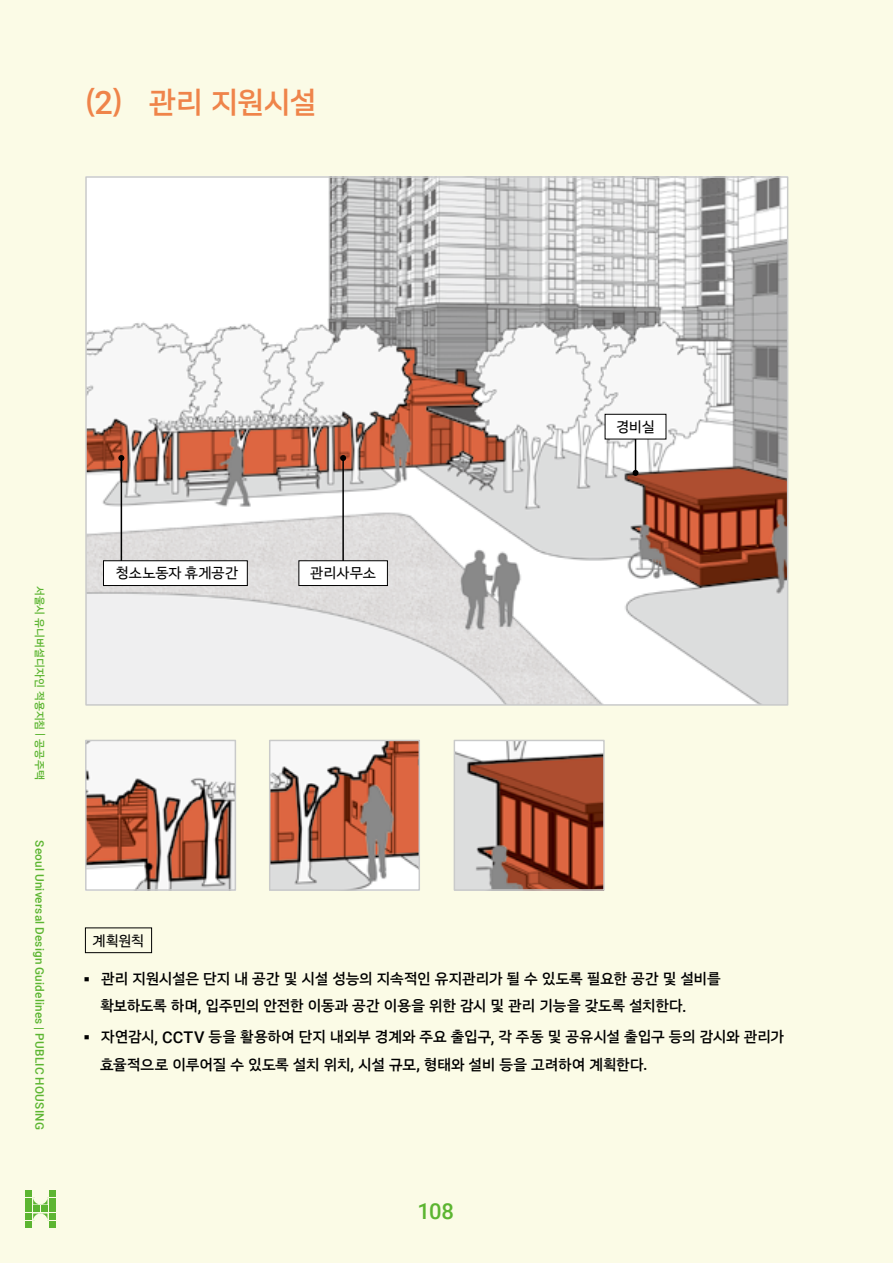
<style>
.page{position:relative;width:893px;height:1263px;background:#fbfbe6}
.page>*{position:absolute;margin:0;border:0;box-sizing:border-box;transform-origin:0 0}
.t1{font:33px "Geneva";color:#000}
.t2{font:28.35px "Sandoll November Beta 06 Md";letter-spacing:-.04em;color:#ef844a}
.t3{font:500 22.05px "Roboto";color:#5cb531}
.t4{font:14.25px/27px "Sandoll November Beta 06 Md";letter-spacing:-.01em;color:#000}
.t5{font:13.65px "Sandoll November Beta 05 Rg";letter-spacing:-.005em;color:#000}
.t6{font:13.65px "Sandoll November Beta 05 Rg";letter-spacing:.015em;color:#000}
.t7{font:500 11.7px "Roboto";letter-spacing:.02em;color:#5cb531}
.t8{font:10.35px "Sandoll November Beta 06 Md";letter-spacing:.005em;color:#5cb531}
.s1{font-family:"Roboto";font-weight:500;font-size:32.4px}
.s2{font-family:"Roboto";font-weight:500;font-size:11.7px}
.s3{font-family:"Roboto";font-weight:500;font-size:16.2px}
</style>
<div class="page">
<div style="left:85px;top:927px;width:67px;height:26px;border:1px solid #000"></div>
<img style="left:88px;top:179px;width:697px;height:524px">
<img style="left:88px;top:743px;width:145px;height:145px">
<div style="left:85px;top:740px;width:151px;height:151px;border:2px solid #c9caca"></div>
<img style="left:272px;top:743px;width:145px;height:145px">
<div style="left:269px;top:740px;width:151px;height:151px;border:2px solid #c9caca"></div>
<img style="left:457px;top:743px;width:145px;height:145px">
<div style="left:454px;top:740px;width:151px;height:151px;border:2px solid #c9caca"></div>
<hr style="left:342px;top:458px;width:2px;height:110px;background:#000">
<svg style="left:340px;top:455px;width:6px;height:6px"></svg>
<hr style="left:121px;top:458px;width:1px;height:110px;background:#000">
<svg style="left:118px;top:455px;width:6px;height:6px"></svg>
<hr style="left:635px;top:424px;width:1px;height:49px;background:#000">
<svg style="left:632px;top:470px;width:6px;height:6px"></svg>
<div style="left:605px;top:414px;width:61px;height:25px;background:#fff"></div>
<div style="left:605px;top:414px;width:61px;height:25px;border:1px solid #000"></div>
<div style="left:103px;top:561px;width:144px;height:24px;background:#fff"></div>
<div style="left:103px;top:560px;width:145px;height:26px;border:1px solid #000"></div>
<div style="left:299px;top:561px;width:88px;height:24px;background:#fff"></div>
<div style="left:298px;top:560px;width:90px;height:26px;border:1px solid #000"></div>
<div style="left:49px;top:1221px;width:6px;height:7px;background:#5cb531"></div>
<div style="left:25px;top:1190px;width:7px;height:6px;background:#5cb531"></div>
<div style="left:25px;top:1221px;width:7px;height:7px;background:#5cb531"></div>
<div style="left:25px;top:1198px;width:7px;height:6px;background:#5cb531"></div>
<div style="left:25px;top:1206px;width:7px;height:6px;background:#5cb531"></div>
<div style="left:25px;top:1213px;width:7px;height:7px;background:#5cb531"></div>
<svg style="left:33px;top:1190px;width:22px;height:30px"></svg>
<div style="left:49px;top:1213px;width:6px;height:7px;background:#5cb531"></div>
<h2 class="t2" style="left:85px;top:80px;width:233px">(<span class="s1">2</span>) 관리 지원시설</h2>
<p class="t5" style="left:616px;top:416px;width:40px">경비실</p>
<p class="t8" style="left:48px;top:586px;width:196px;rotate:90deg">서울시 유니버설디자인 적용지침 <span class="s2">|</span> 공공주택</p>
<p class="t7" style="left:48px;top:840px;width:291px;rotate:90deg">Seoul Universal Design Guidelines | PUBLIC HOUSING</p>
<p class="t6" style="left:116px;top:563px;width:124px">청소노동자 휴게공간</p>
<p class="t5" style="left:310px;top:563px;width:67px">관리사무소</p>
<p class="t5" style="left:93px;top:930px;width:53px">계획원칙</p>
<h1 class="t1" style="left:76px;top:957px;width:24px">·</h1>
<p class="t4" style="left:100px;top:965px;width:622px">관리 지원시설은 단지 내 공간 및 시설 성능의 지속적인 유지관리가 될 수 있도록 필요한 공간 및 설비를 확보하도록 하며<span class="s3">,</span> 입주민의 안전한 이동과 공간 이용을 위한 감시 및 관리 기능을 갖도록 설치한다<span class="s3">.</span></p>
<h1 class="t1" style="left:76px;top:1015px;width:24px">·</h1>
<p class="t4" style="left:100px;top:1023px;width:685px">자연감시<span class="s3">, CCTV</span> 등을 활용하여 단지 내외부 경계와 주요 출입구<span class="s3">,</span> 각 주동 및 공유시설 출입구 등의 감시와 관리가 효율적으로 이루어질 수 있도록 설치 위치<span class="s3">,</span> 시설 규모<span class="s3">,</span> 형태와 설비 등을 고려하여 계획한다<span class="s3">.</span></p>
<h3 class="t3" style="left:418px;top:1196px;width:38px">108</h3>
</div>
